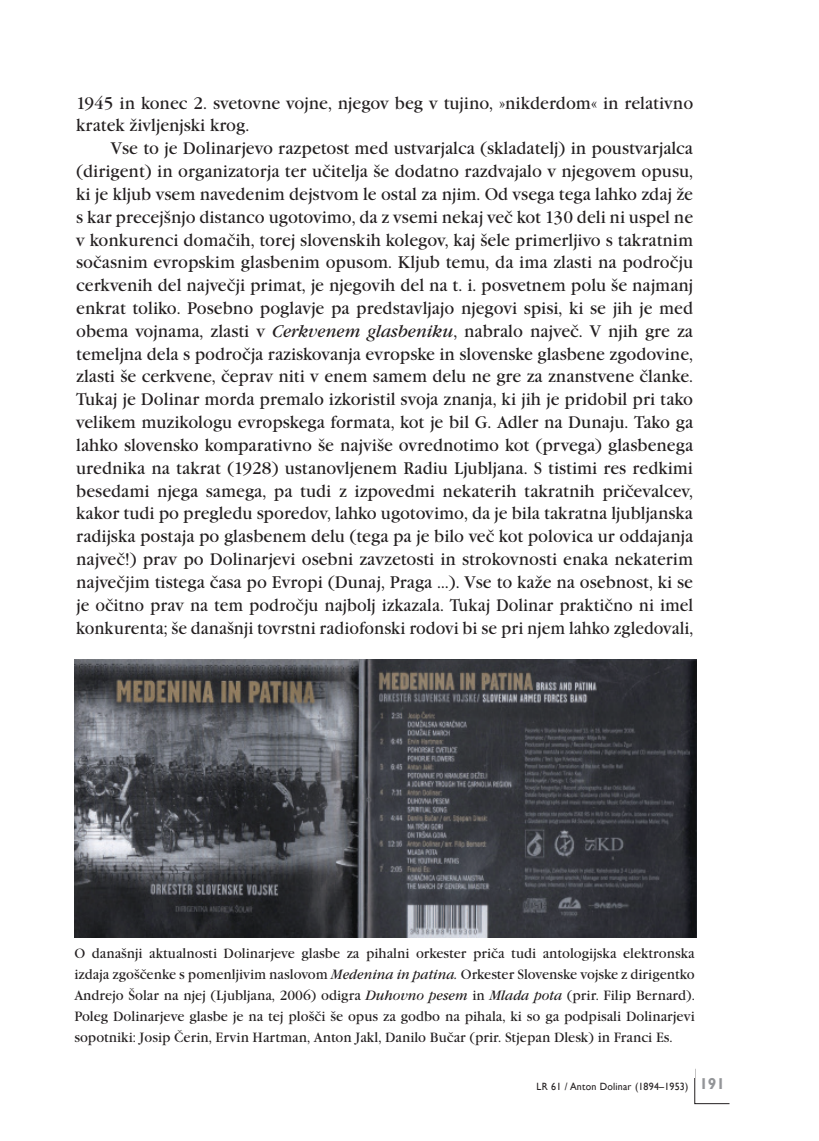
<style>
.page{position:relative;width:819px;height:1141px;background:#fff}
.page>*{position:absolute;margin:0;border:0;box-sizing:border-box;transform-origin:0 0}
.Body__7_first_line{font:17.5px/22.8px "Garamond Itc TEE";color:#231f20;scale:.95 1}
.Slika_pride_cyan{font:14px/21px "Garamond Itc TEE";color:#231f20;text-align:justify;scale:.95 1}
.t1{font:10.5px "Gill Sans";letter-spacing:.02em;color:#231f20;scale:.95 1}
.s1{font-style:italic}
.s2{font-weight:700;font-size:15.75px;color:#939598}
</style>
<div class="page">
<svg style="left:694px;top:1069px;width:36px;height:35px"></svg>
<img style="left:74px;top:660px;width:622px;height:278px">
<p class="Body__7_first_line" style="left:76px;top:92px;width:651px">1945 in konec 2. svetovne vojne, njegov beg v tujino, »nikderdom« in relativno kratek življenjski krog.</p>
<p class="Body__7_first_line" style="left:76px;top:137px;width:651px;text-align:justify;text-indent:35px">Vse to je Dolinarjevo razpetost med ustvarjalca (skladatelj) in poustvarjalca (dirigent) in organizatorja ter učitelja še dodatno razdvajalo v njegovem opusu, ki je kljub vsem navedenim dejstvom le ostal za njim. Od vsega tega lahko zdaj že s kar precejšnjo distanco ugotovimo, da z vsemi nekaj več kot 130 deli ni uspel ne v konkurenci domačih, torej slovenskih kolegov, kaj šele primerljivo s takratnim sočasnim evropskim glasbenim opusom. Kljub temu, da ima zlasti na področju cerkvenih del največji primat, je njegovih del na t. i. posvetnem polu še najmanj enkrat toliko. Posebno poglavje pa predstavljajo njegovi spisi, ki se jih je med obema vojnama, zlasti v <span class="s1">Cerkvenem glasbeniku</span>, nabralo največ. V njih gre za temeljna dela s področja raziskovanja evropske in slovenske glasbene zgodovine, zlasti še cerkvene, čeprav niti v enem samem delu ne gre za znanstvene članke.<br>Tukaj je Dolinar morda premalo izkoristil svoja znanja, ki jih je pridobil pri tako velikem muzikologu evropskega formata, kot je bil G. Adler na Dunaju. Tako ga lahko slovensko komparativno še najviše ovrednotimo kot (prvega) glasbenega urednika na takrat (1928) ustanovljenem Radiu Ljubljana. S tistimi res redkimi besedami njega samega, pa tudi z izpovedmi nekaterih takratnih pričevalcev, kakor tudi po pregledu sporedov, lahko ugotovimo, da je bila takratna ljubljanska radijska postaja po glasbenem delu (tega pa je bilo več kot polovica ur oddajanja največ!) prav po Dolinarjevi osebni zavzetosti in strokovnosti enaka nekaterim največjim tistega časa po Evropi (Dunaj, Praga …). Vse to kaže na osebnost, ki se je očitno prav na tem področju najbolj izkazala. Tukaj Dolinar praktično ni imel konkurenta; še današnji tovrstni radiofonski rodovi bi se pri njem lahko zgledovali,</p>
<p class="Slika_pride_cyan" style="left:74px;top:943px;width:654px">O današnji aktualnosti Dolinarjeve glasbe za pihalni orkester priča tudi antologijska elektronska izdaja zgoščenke s pomenljivim naslovom <span class="s1">Medenina in patina.</span> Orkester Slovenske vojske z dirigentko Andrejo Šolar na njej (Ljubljana, 2006) odigra <span class="s1">Duhovno pesem</span> in <span class="s1">Mlada pota</span> (prir. Filip Bernard).<br>Poleg Dolinarjeve glasbe je na tej plošči še opus za godbo na pihala, ki so ga podpisali Dolinarjevi sopotniki: Josip Čerin, Ervin Hartman, Anton Jakl, Danilo Bučar (prir. Stjepan Dlesk) in Franci Es.</p>
<p class="t1" style="left:536px;top:1080px;width:200px">LR 61 / Anton Dolinar (1894–1953) <span class="s2">191</span></p>
</div>
